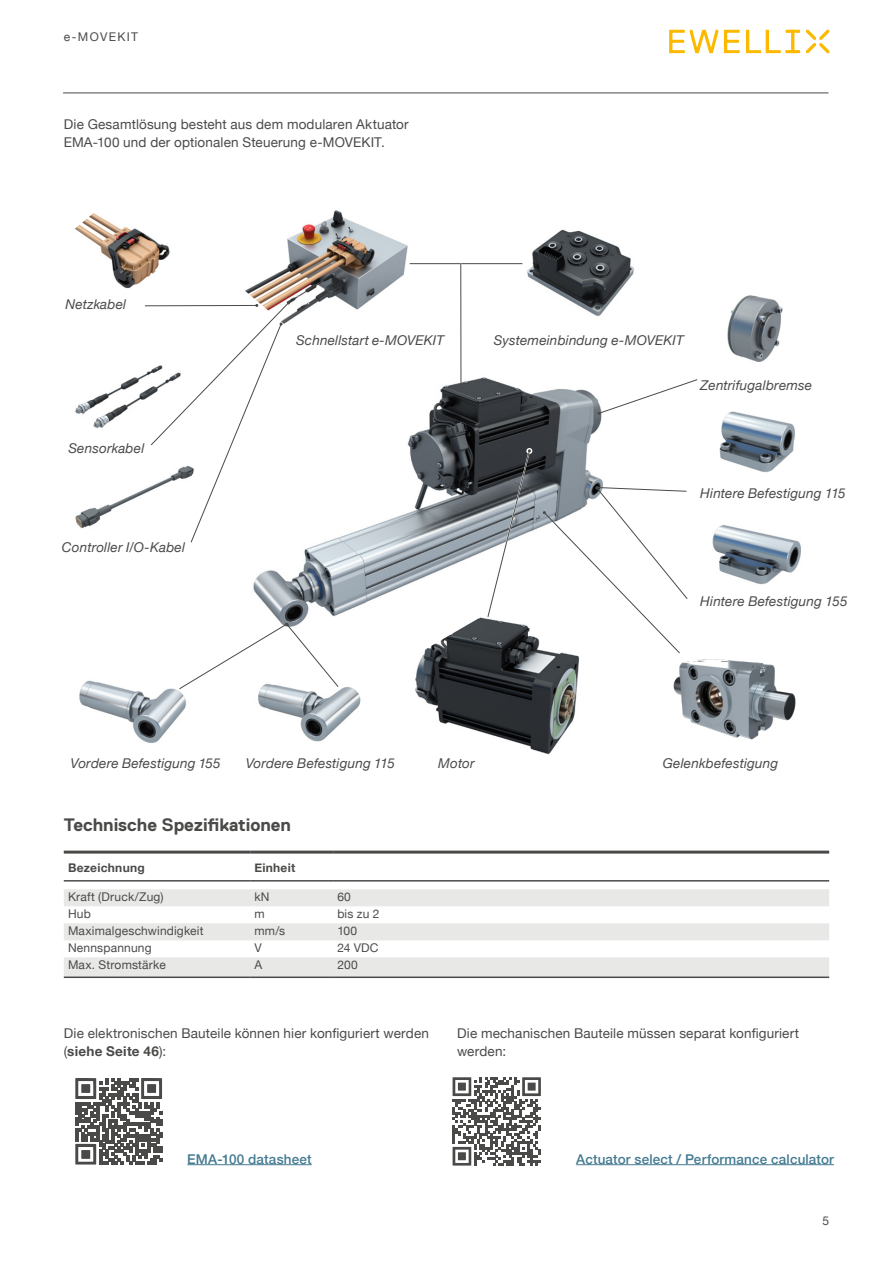
<style>
.page{position:relative;width:893px;height:1263px;background:#fff}
.page>*{position:absolute;margin:0;border:0;box-sizing:border-box;transform-origin:0 0}
.t1{font:700 18px "Replica Std";letter-spacing:-.005em;color:#4a4a49}
.t2{font:13.5px/18px "Helvetica Neue";letter-spacing:.01em;color:#4a4a49}
.t3{font:italic 13.5px "Helvetica Neue";letter-spacing:.01em;color:#4a4a49}
.t4{font:500 13.5px "Helvetica Neue";letter-spacing:.015em;color:#447a91}
.t5{font:12px "Helvetica Neue";letter-spacing:.015em;color:#4a4a49}
.t6{font:700 12px "Helvetica Neue";letter-spacing:.02em;color:#4a4a49}
.t7{font:12px "Helvetica Neue";letter-spacing:.115em;color:#4a4a49}
.s1{font-weight:700}
</style>
<div class="page">
<hr style="left:63px;top:93px;width:765px;height:1px;background:#4a4a49">
<svg style="left:669px;top:30px;width:131px;height:23px"></svg>
<svg style="left:806px;top:30px;width:23px;height:23px"></svg>
<img style="left:417px;top:694px;width:160px;height:61px">
<img style="left:253px;top:358px;width:350px;height:336px">
<img style="left:258px;top:210px;width:177px;height:109px">
<img style="left:514px;top:229px;width:120px;height:88px">
<img style="left:75px;top:486px;width:75px;height:43px">
<img style="left:75px;top:371px;width:75px;height:58px">
<img style="left:727px;top:295px;width:56px;height:67px">
<img style="left:712px;top:525px;width:89px;height:60px">
<img style="left:719px;top:411px;width:76px;height:62px">
<img style="left:79px;top:680px;width:108px;height:63px">
<img style="left:253px;top:674px;width:137px;height:68px">
<svg style="left:597px;top:379px;width:101px;height:36px"></svg>
<svg style="left:178px;top:623px;width:161px;height:67px"></svg>
<hr style="left:145px;top:305px;width:112px;height:1px;background:#4a4a49">
<hr style="left:410px;top:263px;width:112px;height:1px;background:#4a4a49">
<img style="left:98px;top:227px;width:72px;height:62px">
<svg style="left:75px;top:213px;width:42px;height:32px"></svg>
<svg style="left:150px;top:284px;width:142px;height:259px"></svg>
<hr style="left:460px;top:264px;width:1px;height:124px;background:#4a4a49">
<svg style="left:486px;top:448px;width:46px;height:170px"></svg>
<img style="left:673px;top:659px;width:123px;height:81px">
<svg style="left:543px;top:486px;width:145px;height:168px"></svg>
<svg style="left:64px;top:889px;width:765px;height:87px;fill:#e8e8e7"></svg>
<hr style="left:64px;top:976px;width:186px;height:2px;background:#4a4a49">
<hr style="left:250px;top:976px;width:83px;height:2px;background:#4a4a49">
<hr style="left:333px;top:976px;width:496px;height:2px;background:#4a4a49">
<hr style="left:64px;top:851px;width:186px;height:3px;background:#4a4a49">
<hr style="left:250px;top:851px;width:83px;height:3px;background:#4a4a49">
<hr style="left:333px;top:851px;width:496px;height:3px;background:#4a4a49">
<hr style="left:64px;top:880px;width:186px;height:1px;background:#4a4a49">
<hr style="left:250px;top:880px;width:83px;height:1px;background:#4a4a49">
<hr style="left:333px;top:880px;width:496px;height:1px;background:#4a4a49">
<svg style="left:453px;top:1077px;width:88px;height:88px"></svg>
<svg style="left:75px;top:1078px;width:87px;height:87px"></svg>
<hr style="left:187px;top:1164px;width:125px;height:1px;background:#447a91">
<hr style="left:576px;top:1164px;width:258px;height:1px;background:#447a91">
<p class="t7" style="left:64px;top:28px;width:76px">e-MOVEKIT</p>
<p class="t2" style="left:64px;top:116px;width:346px">Die Gesamtlösung besteht aus dem modularen Aktuator<br>EMA-100 und der optionalen Steuerung e-MOVEKIT.</p>
<p class="t3" style="left:66px;top:294px;width:62px">Netzkabel</p>
<p class="t3" style="left:68px;top:438px;width:78px">Sensorkabel</p>
<p class="t3" style="left:62px;top:537px;width:125px">Controller I/O-Kabel</p>
<p class="t3" style="left:296px;top:330px;width:150px">Schnellstart e-MOVEKIT</p>
<p class="t3" style="left:494px;top:330px;width:192px">Systemeinbindung e-MOVEKIT</p>
<p class="t3" style="left:700px;top:375px;width:113px">Zentrifugalbremse</p>
<p class="t3" style="left:700px;top:483px;width:147px">Hintere Befestigung 115</p>
<p class="t3" style="left:700px;top:591px;width:149px">Hintere Befestigung 155</p>
<p class="t3" style="left:71px;top:753px;width:152px">Vordere Befestigung 155</p>
<p class="t3" style="left:246px;top:753px;width:151px">Vordere Befestigung 115</p>
<p class="t3" style="left:438px;top:753px;width:38px">Motor</p>
<p class="t3" style="left:663px;top:753px;width:117px">Gelenkbefestigung</p>
<h1 class="t1" style="left:64px;top:814px;width:229px">Technische Spezifikationen</h1>
<p class="t6" style="left:68px;top:859px;width:78px">Bezeichnung</p>
<p class="t6" style="left:254px;top:859px;width:42px">Einheit</p>
<p class="t5" style="left:68px;top:888px;width:97px">Kraft (Druck/Zug)</p>
<p class="t5" style="left:254px;top:888px;width:17px">kN</p>
<p class="t5" style="left:337px;top:888px;width:15px">60</p>
<p class="t5" style="left:68px;top:905px;width:24px">Hub</p>
<p class="t5" style="left:254px;top:905px;width:12px">m</p>
<p class="t5" style="left:337px;top:905px;width:44px">bis zu 2</p>
<p class="t5" style="left:68px;top:922px;width:137px">Maximalgeschwindigkeit</p>
<p class="t5" style="left:254px;top:922px;width:32px">mm/s</p>
<p class="t5" style="left:337px;top:922px;width:21px">100</p>
<p class="t5" style="left:68px;top:939px;width:85px">Nennspannung</p>
<p class="t5" style="left:254px;top:939px;width:9px">V</p>
<p class="t5" style="left:337px;top:939px;width:43px">24 VDC</p>
<p class="t5" style="left:68px;top:956px;width:99px">Max. Stromstärke</p>
<p class="t5" style="left:254px;top:956px;width:9px">A</p>
<p class="t5" style="left:337px;top:956px;width:22px">200</p>
<p class="t2" style="left:64px;top:1025px;width:367px">Die elektronischen Bauteile können hier konfiguriert werden (<span class="s1">siehe Seite 46</span>):</p>
<p class="t2" style="left:457px;top:1025px;width:343px">Die mechanischen Bauteile müssen separat konfiguriert werden:</p>
<p class="t4" style="left:187px;top:1148px;width:126px">EMA-100 datasheet</p>
<p class="t4" style="left:576px;top:1148px;width:259px">Actuator select / Performance calculator</p>
<p class="t5" style="left:822px;top:1212px;width:8px">5</p>
</div>
